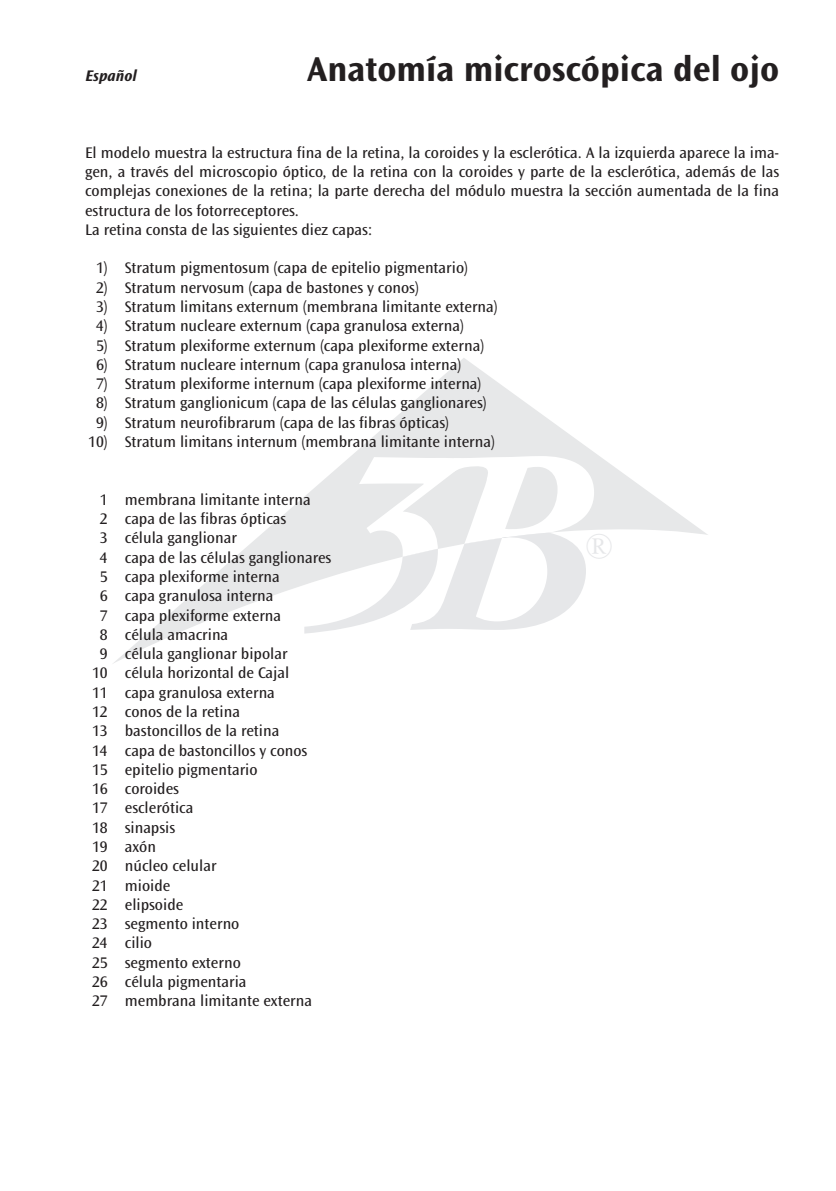
<style>
.page{position:relative;width:836px;height:1191px;background:#fff}
.page>*{position:absolute;margin:0;border:0;box-sizing:border-box;transform-origin:0 0}
.t1{font:36.2px "Perpetua";color:#e6e7e9}
.t2{font:700 36px "Ocean Sans";color:#231f20}
.t3{font:16px/19.2px "Ocean Sans";color:#231f20}
.t4{font:italic 700 16px "Ocean Sans";color:#231f20}
</style>
<div class="page">
<svg style="left:114px;top:358px;width:594px;height:305px"></svg>
<svg style="left:304px;top:456px;width:289px;height:177px"></svg>
<p class="t4" style="left:85px;top:66px;width:53px">Español</p>
<h2 class="t2" style="left:307px;top:49px;width:473px">Anatomía microscópica del ojo</h2>
<p class="t3" style="left:85px;top:143px;width:695px">El modelo muestra la estructura fina de la retina, la coroides y la esclerótica. A la izquierda aparece la ima&shy;gen, a través del microscopio óptico, de la retina con la coroides y parte de la esclerótica, además de las complejas conexiones de la retina; la parte derecha del módulo muestra la sección aumentada de la fina estructura de los fotorreceptores.<br>La retina consta de las siguientes diez capas:</p>
<p class="t3" style="left:96px;top:259px;width:373px">1) Stratum pigmentosum (capa de epitelio pigmentario)</p>
<p class="t3" style="left:96px;top:278px;width:324px">2) Stratum nervosum (capa de bastones y conos)</p>
<p class="t3" style="left:96px;top:297px;width:403px">3) Stratum limitans externum (membrana limitante externa)</p>
<p class="t3" style="left:96px;top:316px;width:369px">4) Stratum nucleare externum (capa granulosa externa)</p>
<p class="t3" style="left:96px;top:336px;width:389px">5) Stratum plexiforme externum (capa plexiforme externa)</p>
<p class="t3" style="left:96px;top:355px;width:366px">6) Stratum nucleare internum (capa granulosa interna)</p>
<p class="t3" style="left:96px;top:374px;width:386px">7) Stratum plexiforme internum (capa plexiforme interna)</p>
<p class="t3" style="left:96px;top:394px;width:392px">8) Stratum ganglionicum (capa de las células ganglionares)</p>
<p class="t3" style="left:96px;top:413px;width:354px">9) Stratum neurofibrarum (capa de las fibras ópticas)</p>
<p class="t3" style="left:88px;top:432px;width:408px">10) Stratum limitans internum (membrana limitante interna)</p>
<p class="t3" style="left:100px;top:490px;width:212px">1 membrana limitante interna</p>
<p class="t3" style="left:100px;top:509px;width:188px">2 capa de las fibras ópticas</p>
<p class="t3" style="left:100px;top:529px;width:138px">3 célula ganglionar</p>
<p class="t3" style="left:100px;top:548px;width:233px">4 capa de las células ganglionares</p>
<p class="t3" style="left:100px;top:567px;width:181px">5 capa plexiforme interna</p>
<p class="t3" style="left:100px;top:586px;width:175px">6 capa granulosa interna</p>
<p class="t3" style="left:100px;top:606px;width:183px">7 capa plexiforme externa</p>
<p class="t3" style="left:100px;top:625px;width:130px">8 célula amacrina</p>
<p class="t3" style="left:100px;top:644px;width:189px">9 célula ganglionar bipolar</p>
<p class="t3" style="left:92px;top:664px;width:199px">10 célula horizontal de Cajal</p>
<p class="t3" style="left:92px;top:683px;width:184px">11 capa granulosa externa</p>
<p class="t3" style="left:92px;top:702px;width:149px">12 conos de la retina</p>
<p class="t3" style="left:92px;top:721px;width:189px">13 bastoncillos de la retina</p>
<p class="t3" style="left:92px;top:741px;width:217px">14 capa de bastoncillos y conos</p>
<p class="t3" style="left:92px;top:760px;width:167px">15 epitelio pigmentario</p>
<p class="t3" style="left:92px;top:779px;width:88px">16 coroides</p>
<p class="t3" style="left:92px;top:798px;width:103px">17 esclerótica</p>
<p class="t3" style="left:92px;top:818px;width:84px">18 sinapsis</p>
<p class="t3" style="left:92px;top:837px;width:65px">19 axón</p>
<p class="t3" style="left:92px;top:856px;width:126px">20 núcleo celular</p>
<p class="t3" style="left:92px;top:876px;width:80px">21 mioide</p>
<p class="t3" style="left:92px;top:895px;width:93px">22 elipsoide</p>
<p class="t3" style="left:92px;top:914px;width:149px">23 segmento interno</p>
<p class="t3" style="left:92px;top:933px;width:61px">24 cilio</p>
<p class="t3" style="left:92px;top:953px;width:150px">25 segmento externo</p>
<p class="t3" style="left:92px;top:972px;width:156px">26 célula pigmentaria</p>
<p class="t3" style="left:92px;top:991px;width:221px">27 membrana limitante externa</p>
<h1 class="t1" style="left:585px;top:529px;width:29px">®</h1>
</div>
